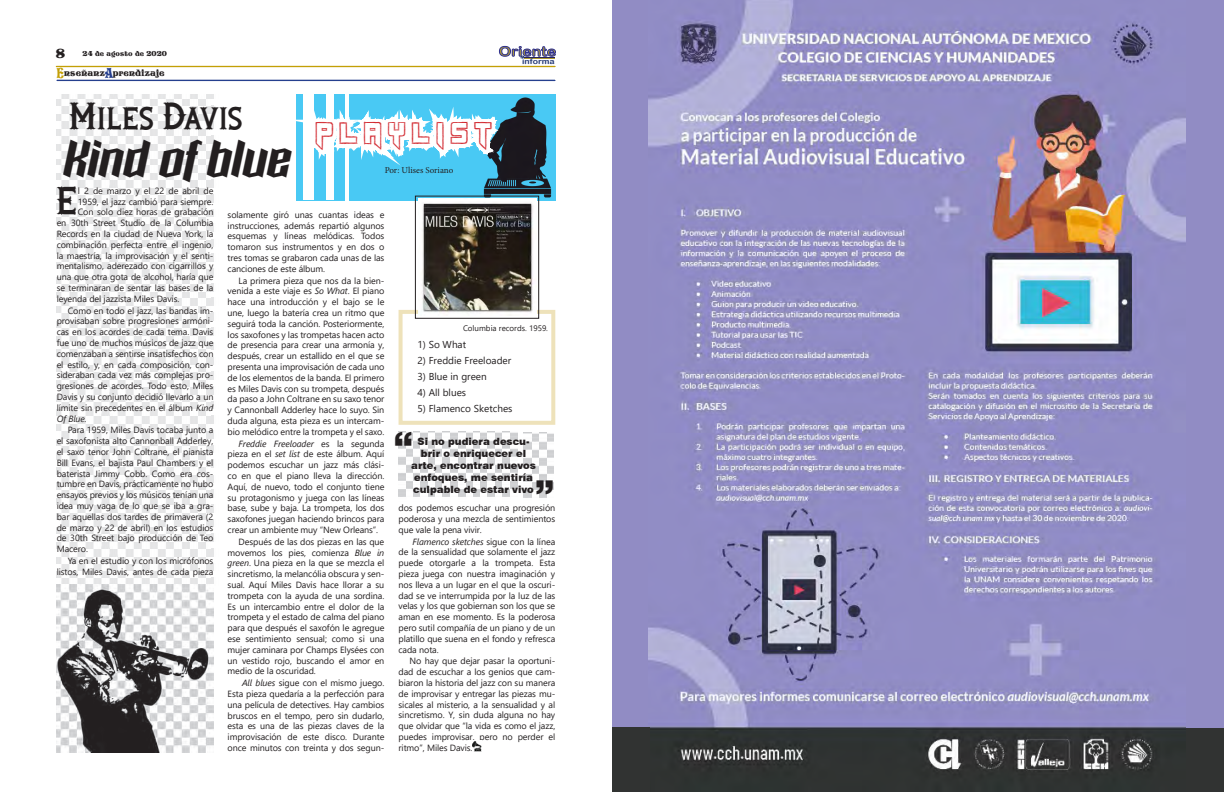
<style>
.page{position:relative;width:1224px;height:792px;background:#fff}
.page>*{position:absolute;margin:0;border:0;box-sizing:border-box;transform-origin:0 0}
.t1{font:47px "Boxise";color:#231f20}
.t2{font:900 37px "Swiss 721 BT";color:#231f20}
.t3{font:35.8px "Rooters";color:#231f20}
.t4{font:35px "Rooters";letter-spacing:-.005em;color:#231f20}
.t5{font:31.8px "Splincide";letter-spacing:.14em;color:#d1232a}
.t6{font:14.1px "Storybook";color:#c39f06;scale:.64 1}
.t7{font:14.1px "Storybook";color:#253f8e;scale:.74 1}
.t8{font:13.3px "Arial Rounded MT Bold";color:#ad9932;scale:1.18 1}
.t9{font:13px "Storybook";color:#231f20}
.t10{font:900 10px/12px "Swiss 721 BT";color:#231f20;text-align:center}
.t11{font:10px "Segoe UI";color:#231f20}
.t12{font:9px/10.8px "Segoe UI";letter-spacing:-.01em;color:#231f20;text-align:justify}
.t13{font:9px "Minion Pro";letter-spacing:-.005em;color:#231f20}
.t14{font:8.9px "Storybook";letter-spacing:.02em;color:#231f20}
.t15{font:8px "Segoe UI";color:#231f20}
.t16{font:7.5px "Arial Rounded MT Bold";color:#223773;scale:1.16 1}
.t17{font:7px "Storybook";letter-spacing:.02em;color:#231f20}
.s1{font-style:italic}
</style>
<div class="page">
<img style="left:57px;top:578px;width:157px;height:7px">
<img style="left:57px;top:571px;width:149px;height:7px">
<img style="left:57px;top:563px;width:157px;height:8px">
<img style="left:57px;top:556px;width:154px;height:7px">
<img style="left:57px;top:548px;width:157px;height:8px">
<img style="left:57px;top:542px;width:149px;height:6px">
<img style="left:61px;top:534px;width:153px;height:8px">
<img style="left:57px;top:527px;width:149px;height:7px">
<img style="left:57px;top:519px;width:157px;height:8px">
<svg style="left:473px;top:741px;width:8px;height:10px"></svg>
<img style="left:57px;top:585px;width:156px;height:167px">
<img style="left:647px;top:0;width:540px;height:792px">
<div style="left:612px;top:0;width:35px;height:729px;background:#918cc4"></div>
<div style="left:1187px;top:0;width:37px;height:728px;background:#918cc4"></div>
<div style="left:612px;top:728px;width:37px;height:64px;background:#313332"></div>
<div style="left:1187px;top:728px;width:37px;height:64px;background:#313332"></div>
<svg style="left:56px;top:45px;width:500px;height:474px"></svg>
<h3 class="t9" style="left:56px;top:47px;width:11px">8</h3>
<p class="t17" style="left:83px;top:50px;width:86px">24 de agosto de 2020</p>
<p class="t14" style="left:64px;top:68px;width:102px">nseñanz prendizaje</p>
<h3 class="t6" style="left:57px;top:66px;width:13px">E</h3>
<h3 class="t7" style="left:105px;top:66px;width:13px">A</h3>
<h3 class="t8" style="left:499px;top:44px;width:50px">Oriente</h3>
<p class="t16" style="left:522px;top:57px;width:30px">informa</p>
<p class="t4" style="left:70px;top:95px;width:175px">Miles Davis</p>
<p class="t1" style="left:64px;top:131px;width:229px">Kind of blue</p>
<p class="t3" style="left:57px;top:180px;width:23px">E</p>
<p class="t12" style="left:78px;top:185px;width:137px">l 2 de marzo y el 22 de abril de</p>
<p class="t5" style="left:316px;top:115px;width:180px">PLAYLIST</p>
<p class="t13" style="left:385px;top:164px;width:70px">Por: Ulises Soriano</p>
<p class="t12" style="left:78px;top:196px;width:137px">1959, el jazz cambió para siempre.</p>
<p class="t12" style="left:78px;top:207px;width:137px">Con solo diez horas de grabación</p>
<p class="t12" style="left:57px;top:217px;width:158px">en 30th Street Studio de la Columbia</p>
<p class="t12" style="left:57px;top:228px;width:158px">Records en la ciudad de Nueva York, la</p>
<p class="t12" style="left:57px;top:239px;width:158px">combinación perfecta entre el ingenio,</p>
<p class="t12" style="left:57px;top:250px;width:158px">la maestría, la improvisación y el senti-</p>
<p class="t12" style="left:57px;top:261px;width:158px">mentalismo, aderezado con cigarrillos y</p>
<p class="t12" style="left:57px;top:271px;width:158px">una que otra gota de alcohol, haría que</p>
<p class="t12" style="left:57px;top:282px;width:158px">se terminaran de sentar las bases de la</p>
<p class="t12" style="left:57px;top:293px;width:124px">leyenda del jazzista Miles Davis.</p>
<p class="t12" style="left:57px;top:305px;width:158px;text-indent:11px">Como en todo el jazz, las bandas im&shy;provisaban sobre progresiones armóni&shy;cas en los acordes de cada tema. Davis fue uno de muchos músicos de jazz que comenzaban a sentirse insatisfechos con el estilo, y, en cada composición, con&shy;sideraban cada vez más complejas pro&shy;gresiones de acordes. Todo esto, Miles Davis y su conjunto decidió llevarlo a un límite sin precedentes en el álbum <span class="s1">Kind Of Blue.</span></p>
<p class="t12" style="left:57px;top:425px;width:158px;text-indent:11px">Para 1959, Miles Davis tocaba junto a el saxofonista alto Cannonball Adderley, el saxo tenor John Coltrane, el pianista Bill Evans, el bajista Paul Chambers y el baterista Jimmy Cobb. Como era cos&shy;tumbre en Davis, prácticamente no hubo ensayos previos y los músicos tenían una idea muy vaga de lo que se iba a gra&shy;bar aquellas dos tardes de primavera (2 de marzo y 22 de abril) en los estudios de 30th Street bajo producción de Teo Macero.</p>
<p class="t12" style="left:57px;top:555px;width:158px;text-align:right">Ya en el estudio y con los micrófonos listos, Miles Davis, antes de cada pieza</p>
<p class="t12" style="left:228px;top:209px;width:158px">solamente giró unas cuantas ideas e instrucciones, además repartió algunos esquemas y líneas melódicas. Todos tomaron sus instrumentos y en dos o tres tomas se grabaron cada unas de las canciones de este álbum.</p>
<p class="t12" style="left:228px;top:275px;width:158px;text-indent:11px">La primera pieza que nos da la bien&shy;venida a este viaje es <span class="s1">So What</span>. El piano hace una introducción y el bajo se le une, luego la batería crea un ritmo que seguirá toda la canción. Posteriormente, los saxofones y las trompetas hacen acto de presencia para crear una armonía y, después, crear un estallido en el que se presenta una improvisación de cada uno de los elementos de la banda. El primero es Miles Davis con su trompeta, después da paso a John Coltrane en su saxo tenor y Cannonball Adderley hace lo suyo. Sin duda alguna, esta pieza es un intercam&shy;bio melódico entre la trompeta y el saxo.</p>
<p class="t12" style="left:228px;top:438px;width:158px;text-indent:11px"><span class="s1">Freddie Freeloader</span> es la segunda pieza en el <span class="s1">set list</span> de este álbum. Aquí podemos escuchar un jazz más clási&shy;co en que el piano lleva la dirección.<br>Aquí, de nuevo, todo el conjunto tiene su protagonismo y juega con las líneas base, sube y baja. La trompeta, los dos saxofones juegan haciendo brincos para crear un ambiente muy “New Orleans”.</p>
<p class="t12" style="left:228px;top:536px;width:158px;text-indent:11px">Después de las dos piezas en las que movemos los pies, comienza <span class="s1">Blue in green</span>. Una pieza en la que se mezcla el sincretismo, la melancólia obscura y sen&shy;sual. Aquí Miles Davis hace llorar a su trompeta con la ayuda de una sordina.<br>Es un intercambio entre el dolor de la trompeta y el estado de calma del piano para que después el saxofón le agregue ese sentimiento sensual; como si una mujer caminara por Champs Elysées con un vestido rojo, buscando el amor en medio de la oscuridad.</p>
<p class="t12" style="left:228px;top:677px;width:158px;text-indent:14px"><span class="s1">All blues</span> sigue con el mismo juego.<br>Esta pieza quedaría a la perfección para una película de detectives. Hay cambios bruscos en el tempo, pero sin dudarlo, esta es una de las piezas claves de la improvisación de este disco. Durante once minutos con treinta y dos segun-</p>
<p class="t15" style="left:463px;top:321px;width:87px">Columbia records. 1959.</p>
<p class="t11" style="left:418px;top:336px;width:50px">1) So What</p>
<p class="t11" style="left:418px;top:352px;width:95px">2) Freddie Freeloader</p>
<p class="t11" style="left:418px;top:368px;width:71px">3) Blue in green</p>
<p class="t11" style="left:418px;top:384px;width:50px">4) All blues</p>
<p class="t11" style="left:418px;top:400px;width:96px">5) Flamenco Sketches</p>
<p class="t10" style="left:411px;top:435px;width:126px">Si no pudiera descu&shy;brir o enriquecer el arte, encontrar nuevos enfoques, me sentiría culpable de estar vivo</p>
<p class="t2" style="left:393px;top:424px;width:22px">“</p>
<p class="t2" style="left:535px;top:472px;width:22px">”</p>
<p class="t12" style="left:399px;top:502px;width:158px">dos podemos escuchar una progresión poderosa y una mezcla de sentimientos que vale la pena vivir.</p>
<p class="t12" style="left:399px;top:536px;width:158px;text-indent:14px"><span class="s1">Flamenco sketches</span> sigue con la línea de la sensualidad que solamente el jazz puede otorgarle a la trompeta. Esta pieza juega con nuestra imaginación y nos lleva a un lugar en el que la oscuri&shy;dad se ve interrumpida por la luz de las velas y los que gobiernan son los que se aman en ese momento. Es la poderosa pero sutil compañía de un piano y de un platillo que suena en el fondo y refresca cada nota.</p>
<p class="t12" style="left:399px;top:656px;width:158px;text-indent:11px">No hay que dejar pasar la oportuni&shy;dad de escuchar a los genios que cam&shy;biaron la historia del jazz con su manera de improvisar y entregar las piezas mu&shy;sicales al misterio, a la sensualidad y al sincretismo. Y, sin duda alguna no hay que olvidar que “la vida es como el jazz, puedes improvisar, pero no perder el ritmo”, Miles Davis.</p>
</div>
